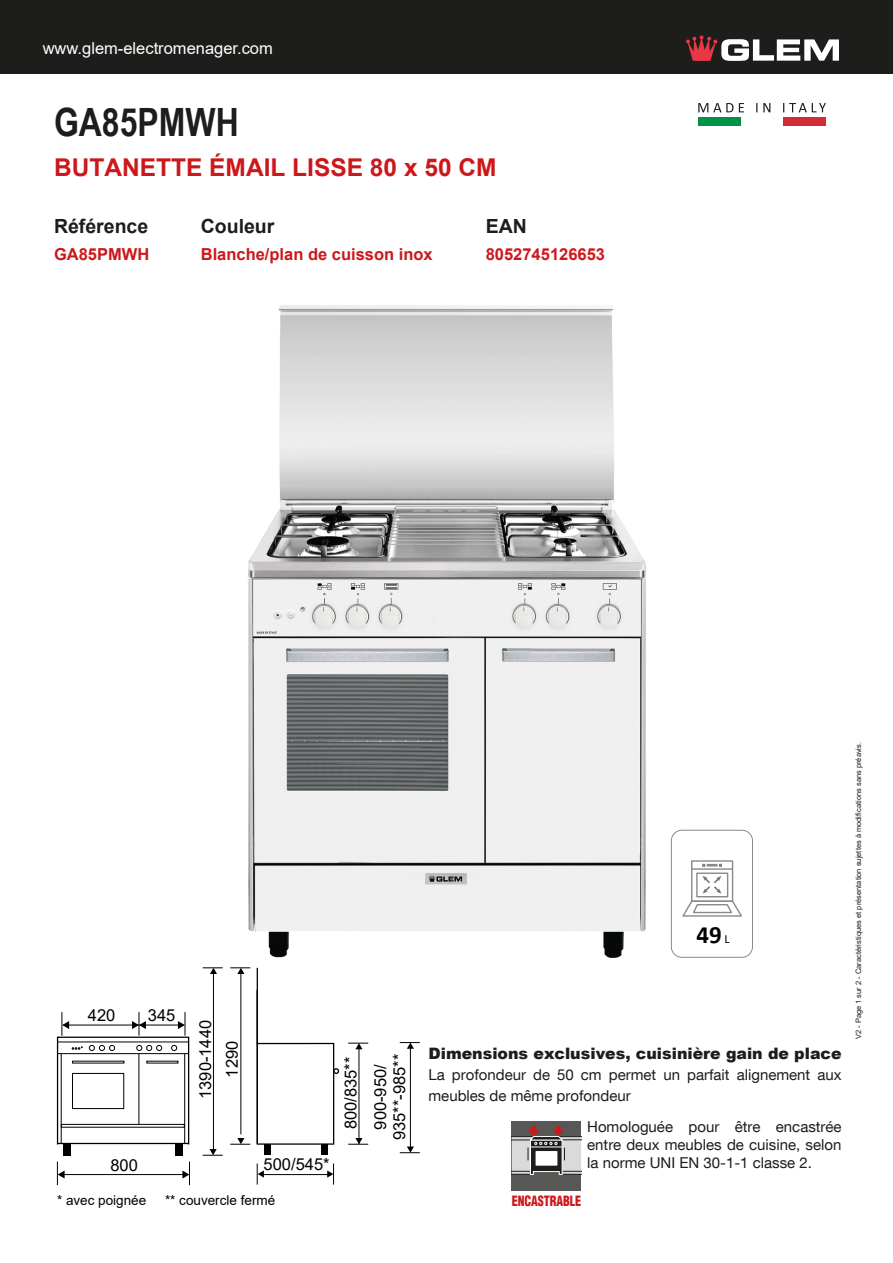
<style>
.page{position:relative;width:893px;height:1263px;background:#fff}
.page>*{position:absolute;margin:0;border:0;box-sizing:border-box;transform-origin:0 0}
.t1{font:700 39px "Arial Narrow";color:#1d1d1b}
.t2{font:700 24.9px "Calibri";color:#010101}
.t3{font:700 24.45px "Arial";color:#cd171a}
.t4{font:700 19.5px "Arial";color:#1d1d1b}
.t5{font:16.5px/18.8px "Arial";color:#010000;text-align:center}
.t6{font:700 16.5px "Arial";color:#cd171a}
.t7{font:16.5px "Arial";color:#fff}
.t8{font:700 16.5px "Arial";color:#ce181c}
.t9{font:900 15.75px "Arial";color:#1d1d1b}
.t10{font:15px/18px "Helvetica Neue LT Com";color:#1d1d1b;text-align:justify}
.t11{font:15px/21px "Helvetica Neue LT Com";color:#1d1e1c}
.t12{font:900 condensed 13.8px "Helvetica LT Std";letter-spacing:-.005em;color:#ce181c;scale:.88 1}
.t13{font:13.5px "Arial";color:#010000}
.t14{font:7.5px "Arial";color:#1d1718}
.s1{font-weight:400;font-size:12.45px}
</style>
<div class="page">
<div style="left:512px;top:1121px;width:69px;height:69px;background:#575756"></div>
<svg style="left:512px;top:1125px;width:69px;height:50px"></svg>
<hr style="left:58px;top:1053px;width:131px;height:1px;background:#010000">
<div style="left:57px;top:1036px;width:132px;height:109px;border:1px solid #010000"></div>
<hr style="left:63px;top:1174px;width:121px;height:1px;background:#010000">
<svg style="left:182px;top:1161px;width:8px;height:24px"></svg>
<svg style="left:57px;top:1161px;width:8px;height:24px"></svg>
<div style="left:61px;top:1124px;width:124px;height:3px;border:1px solid #010000"></div>
<hr style="left:57px;top:1143px;width:132px;height:1px;background:#010000">
<div style="left:63px;top:1144px;width:7px;height:12px;background:#010000"></div>
<div style="left:176px;top:1144px;width:7px;height:12px;background:#010000"></div>
<hr style="left:184px;top:1054px;width:1px;height:89px;background:#010000">
<hr style="left:61px;top:1054px;width:1px;height:89px;background:#010000">
<hr style="left:58px;top:1042px;width:131px;height:1px;background:#010000">
<hr style="left:139px;top:1054px;width:1px;height:70px;background:#010000">
<div style="left:72px;top:1073px;width:52px;height:36px;border:1px solid #010000"></div>
<svg style="left:89px;top:1045px;width:26px;height:6px"></svg>
<svg style="left:171px;top:1045px;width:6px;height:6px"></svg>
<svg style="left:72px;top:1047px;width:10px;height:2px"></svg>
<svg style="left:136px;top:1045px;width:26px;height:6px"></svg>
<hr style="left:63px;top:1025px;width:121px;height:1px;background:#010000">
<svg style="left:178px;top:1012px;width:8px;height:24px"></svg>
<svg style="left:62px;top:1012px;width:7px;height:24px"></svg>
<svg style="left:132px;top:1012px;width:14px;height:24px"></svg>
<div style="left:257px;top:1043px;width:77px;height:102px;border:1px solid #010000"></div>
<svg style="left:327px;top:1163px;width:7px;height:21px"></svg>
<svg style="left:257px;top:1163px;width:7px;height:21px"></svg>
<svg style="left:333px;top:1068px;width:6px;height:6px"></svg>
<div style="left:321px;top:1144px;width:7px;height:11px;background:#010000"></div>
<div style="left:264px;top:1144px;width:6px;height:11px;background:#010000"></div>
<hr style="left:359px;top:1049px;width:1px;height:95px;background:#010000">
<svg style="left:203px;top:1149px;width:20px;height:7px"></svg>
<svg style="left:348px;top:1138px;width:20px;height:7px"></svg>
<svg style="left:348px;top:1043px;width:20px;height:6px"></svg>
<hr style="left:241px;top:970px;width:1px;height:164px;background:#010000">
<hr style="left:213px;top:971px;width:1px;height:180px;background:#010000">
<svg style="left:230px;top:1138px;width:20px;height:7px"></svg>
<svg style="left:203px;top:967px;width:20px;height:7px"></svg>
<svg style="left:230px;top:967px;width:20px;height:7px"></svg>
<hr style="left:262px;top:1174px;width:69px;height:1px;background:#010000">
<hr style="left:410px;top:1046px;width:1px;height:103px;background:#010000">
<svg style="left:400px;top:1146px;width:20px;height:7px"></svg>
<svg style="left:400px;top:1042px;width:20px;height:7px"></svg>
<hr style="left:257px;top:968px;width:1px;height:76px;background:#010000">
<div style="left:671px;top:830px;width:82px;height:128px;border:1px solid #8a8a89;border-radius:11px"></div>
<div style="left:691px;top:860px;width:42px;height:42px;border:1px solid #8a8a89"></div>
<svg style="left:702px;top:864px;width:20px;height:2px"></svg>
<hr style="left:692px;top:868px;width:40px;height:2px;background:#8a8a89">
<div style="left:696px;top:872px;width:32px;height:25px;border:1px solid #8a8a89"></div>
<svg style="left:682px;top:900px;width:60px;height:17px"></svg>
<svg style="left:702px;top:876px;width:19px;height:18px"></svg>
<img style="left:248px;top:305px;width:398px;height:653px">
<div style="left:698px;top:117px;width:43px;height:8px;background:#009246"></div>
<div style="left:783px;top:117px;width:43px;height:8px;background:#cf2c38"></div>
<svg style="left:698px;top:103px;width:35px;height:9px"></svg>
<svg style="left:739px;top:103px;width:5px;height:9px"></svg>
<svg style="left:763px;top:103px;width:7px;height:9px"></svg>
<svg style="left:783px;top:103px;width:43px;height:9px"></svg>
<div style="left:0;top:0;width:893px;height:74px;background:#1d1d1b"></div>
<svg style="left:686px;top:35px;width:153px;height:26px"></svg>
<p class="t7" style="left:43px;top:37px;width:232px">www.glem-electromenager.com</p>
<h1 class="t1" style="left:54px;top:93px;width:186px">GA85PMWH</h1>
<h3 class="t3" style="left:54px;top:150px;width:444px">BUTANETTE ÉMAIL LISSE 80 x 50 CM</h3>
<h3 class="t4" style="left:54px;top:213px;width:96px">Référence</h3>
<p class="t6" style="left:54px;top:242px;width:97px">GA85PMWH</p>
<h3 class="t4" style="left:201px;top:213px;width:75px">Couleur</h3>
<p class="t6" style="left:201px;top:242px;width:233px">Blanche/plan de cuisson inox</p>
<h3 class="t4" style="left:486px;top:213px;width:43px">EAN</h3>
<p class="t8" style="left:486px;top:242px;width:121px">8052745126653</p>
<h2 class="t2" style="left:697px;top:917px;width:35px">49<span class="s1">L</span></h2>
<p class="t5" style="left:88px;top:1006px;width:29px">420</p>
<p class="t5" style="left:148px;top:1006px;width:29px">345</p>
<p class="t5" style="left:196px;top:1099px;width:80px;rotate:-90deg">1390-1440</p>
<p class="t5" style="left:222px;top:1077px;width:38px;rotate:-90deg">1290</p>
<p class="t5" style="left:110px;top:1156px;width:29px">800</p>
<p class="t5" style="left:264px;top:1155px;width:68px">500/545*</p>
<p class="t5" style="left:341px;top:1129px;width:74px;rotate:-90deg">800/835**</p>
<p class="t5" style="left:371px;top:1140px;width:88px;rotate:-90deg">900-950/<br>935**-985**</p>
<p class="t9" style="left:428px;top:1042px;width:415px">Dimensions exclusives, cuisinière gain de place</p>
<p class="t11" style="left:428px;top:1064px;width:414px">La profondeur de 50 cm permet un parfait alignement aux meubles de même profondeur</p>
<p class="t10" style="left:587px;top:1117px;width:256px">Homologuée pour être encastrée entre deux meubles de cuisine, selon la norme UNI EN 30-1-1 classe 2.</p>
<p class="t13" style="left:57px;top:1191px;width:91px">* avec poignée</p>
<p class="t13" style="left:165px;top:1191px;width:112px">** couvercle fermé</p>
<p class="t12" style="left:512px;top:1192px;width:81px">ENCASTRABLE</p>
<p class="t14" style="left:853px;top:1039px;width:299px;rotate:-90deg">V2 - Page 1 sur 2 - Caractéristiques et présentation sujettes à modifications sans préavis.</p>
</div>
